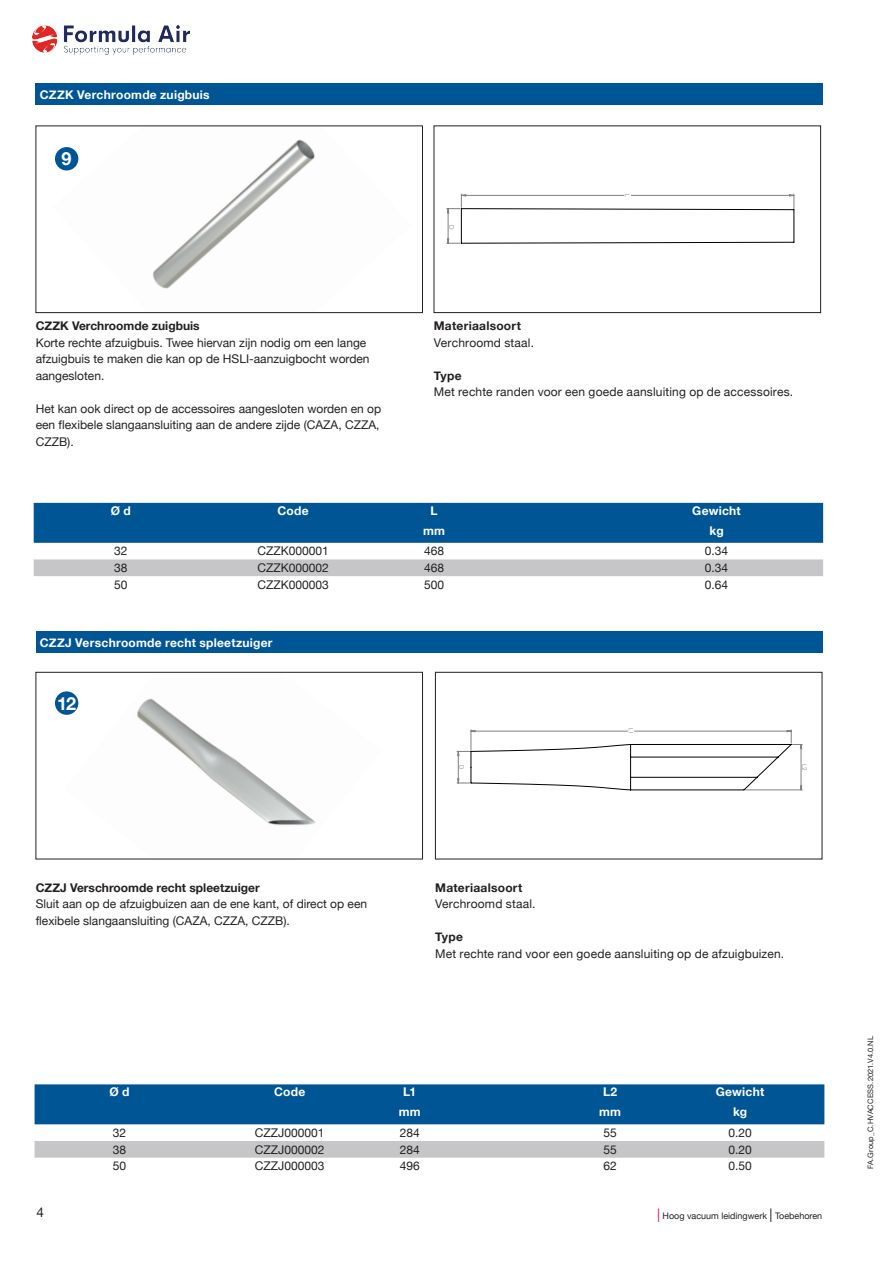
<style>
.page{position:relative;width:893px;height:1263px;background:#fff}
.page>*{position:absolute;margin:0;border:0;box-sizing:border-box;transform-origin:0 0}
.Body_alinea{font:700 18px "Helvetica Neue";color:#fff}
.t1{font:13.5px "Helvetica Neue";color:#231f20}
.Body_alinea-2{font:12px/16.5px "Helvetica Neue";color:#231f20}
.Body_alinea_tabel{font:12px "Helvetica Neue";color:#231f20}
.Subheader2-H2{font:700 12px "Helvetica Neue";color:#231f20}
.Header1-H1{font:700 12px "Helvetica Neue";letter-spacing:.025em;color:#fff}
.Header3-_H3_tabel_bo{font:700 12px "Helvetica Neue";letter-spacing:.02em;color:#fff}
.Subheader2-H2-2{font:700 12px "Helvetica Neue";letter-spacing:.02em;color:#231f20}
.t2{font:9px "Helvetica Neue";color:#231f20}
.t3{font:7.5px "Helvetica Neue";letter-spacing:.02em;color:#231f20}
.t4{font:6.15px "Century Gothic";color:#808080}
.t5{font:5.85px "Century Gothic";color:#808080}
.s1{font-size:13.5px;color:#ed154e}
.s2{font-size:13.5px}
</style>
<div class="page">
<img style="left:32px;top:26px;width:158px;height:28px">
<svg style="left:447px;top:194px;width:348px;height:50px"></svg>
<div style="left:434px;top:126px;width:387px;height:187px;border:1px solid #231f20"></div>
<img style="left:55px;top:139px;width:260px;height:150px">
<div style="left:36px;top:126px;width:387px;height:187px;border:1px solid #231f20"></div>
<img style="left:70px;top:692px;width:246px;height:134px">
<div style="left:36px;top:672px;width:387px;height:187px;border:1px solid #231f20"></div>
<div style="left:36px;top:632px;width:786px;height:21px;background:#005595"></div>
<hr style="left:745px;top:790px;width:57px;height:1px;background:#808080">
<svg style="left:457px;top:730px;width:345px;height:60px"></svg>
<div style="left:435px;top:672px;width:387px;height:187px;border:1px solid #231f20"></div>
<div style="left:36px;top:84px;width:786px;height:21px;background:#005595"></div>
<div style="left:34px;top:503px;width:789px;height:40px;background:#005595"></div>
<div style="left:34px;top:559px;width:789px;height:17px;background:#c6c6c8"></div>
<div style="left:35px;top:1084px;width:789px;height:40px;background:#005595"></div>
<div style="left:35px;top:1141px;width:789px;height:17px;background:#c6c6c8"></div>
<div style="left:55px;top:147px;width:23px;height:23px;background:#005595;border-radius:50%"></div>
<div style="left:55px;top:691px;width:23px;height:24px;background:#005595;border-radius:50%"></div>
<p class="Header1-H1" style="left:40px;top:87px;width:171px">CZZK Verchroomde zuigbuis</p>
<p class="Header1-H1" style="left:40px;top:87px;width:10px">A</p>
<p class="Body_alinea" style="left:62px;top:148px;width:12px">9</p>
<p class="Subheader2-H2" style="left:36px;top:319px;width:165px">CZZK Verchroomde zuigbuis</p>
<p class="Body_alinea-2" style="left:36px;top:334px;width:335px">Korte rechte afzuigbuis. Twee hiervan zijn nodig om een lange afzuigbuis te maken die kan op de HSLI-aanzuigbocht worden aangesloten.</p>
<p class="Body_alinea-2" style="left:36px;top:400px;width:347px">Het kan ook direct op de accessoires aangesloten worden en op een flexibele slangaansluiting aan de andere zijde (CAZA, CZZA,<br>CZZB).</p>
<p class="t4" style="left:456px;top:225px;width:6px;rotate:90deg">D</p>
<p class="t4" style="left:632px;top:194px;width:4px;rotate:90deg">L</p>
<p class="Subheader2-H2-2" style="left:434px;top:319px;width:89px">Materiaalsoort</p>
<p class="Body_alinea-2" style="left:434px;top:334px;width:102px">Verchroomd staal.</p>
<p class="Subheader2-H2" style="left:434px;top:368px;width:29px">Type</p>
<p class="Body_alinea-2" style="left:434px;top:384px;width:361px">Met rechte randen voor een goede aansluiting op de accessoires.</p>
<p class="Header3-_H3_tabel_bo" style="left:111px;top:503px;width:22px">Ø d</p>
<p class="Header3-_H3_tabel_bo" style="left:277px;top:503px;width:33px">Code</p>
<p class="Header3-_H3_tabel_bo" style="left:431px;top:503px;width:9px">L</p>
<p class="Header3-_H3_tabel_bo" style="left:692px;top:503px;width:50px">Gewicht</p>
<p class="Header3-_H3_tabel_bo" style="left:423px;top:523px;width:23px">mm</p>
<p class="Header3-_H3_tabel_bo" style="left:709px;top:523px;width:16px">kg</p>
<p class="Body_alinea_tabel" style="left:114px;top:544px;width:15px">32</p>
<p class="Body_alinea_tabel" style="left:257px;top:544px;width:73px">CZZK000001</p>
<p class="Body_alinea_tabel" style="left:424px;top:544px;width:22px">468</p>
<p class="Body_alinea_tabel" style="left:705px;top:544px;width:25px">0.34</p>
<p class="Body_alinea_tabel" style="left:114px;top:561px;width:15px">38</p>
<p class="Body_alinea_tabel" style="left:257px;top:561px;width:73px">CZZK000002</p>
<p class="Body_alinea_tabel" style="left:424px;top:561px;width:22px">468</p>
<p class="Body_alinea_tabel" style="left:705px;top:561px;width:25px">0.34</p>
<p class="Body_alinea_tabel" style="left:114px;top:577px;width:15px">50</p>
<p class="Body_alinea_tabel" style="left:257px;top:577px;width:73px">CZZK000003</p>
<p class="Body_alinea_tabel" style="left:424px;top:577px;width:22px">500</p>
<p class="Body_alinea_tabel" style="left:705px;top:577px;width:25px">0.64</p>
<p class="Header1-H1" style="left:40px;top:635px;width:234px">CZZJ Verschroomde recht spleetzuiger</p>
<p class="Body_alinea" style="left:57px;top:692px;width:21px">12</p>
<p class="Subheader2-H2" style="left:36px;top:880px;width:226px">CZZJ Verschroomde recht spleetzuiger</p>
<p class="Body_alinea-2" style="left:36px;top:895px;width:333px">Sluit aan op de afzuigbuizen aan de ene kant, of direct op een flexibele slangaansluiting (CAZA, CZZA, CZZB).</p>
<p class="t5" style="left:466px;top:765px;width:6px;rotate:90deg">D</p>
<p class="t5" style="left:635px;top:728px;width:7px;rotate:90deg">L1</p>
<p class="t5" style="left:808px;top:764px;width:7px;rotate:90deg">L2</p>
<p class="Subheader2-H2-2" style="left:435px;top:880px;width:89px">Materiaalsoort</p>
<p class="Body_alinea-2" style="left:435px;top:895px;width:102px">Verchroomd staal.</p>
<p class="Subheader2-H2" style="left:435px;top:929px;width:29px">Type</p>
<p class="Body_alinea-2" style="left:435px;top:945px;width:350px">Met rechte rand voor een goede aansluiting op de afzuigbuizen.</p>
<p class="Header3-_H3_tabel_bo" style="left:110px;top:1084px;width:22px">Ø d</p>
<p class="Header3-_H3_tabel_bo" style="left:274px;top:1084px;width:33px">Code</p>
<p class="Header3-_H3_tabel_bo" style="left:403px;top:1084px;width:14px">L1</p>
<p class="Header3-_H3_tabel_bo" style="left:603px;top:1084px;width:16px">L2</p>
<p class="Header3-_H3_tabel_bo" style="left:716px;top:1084px;width:50px">Gewicht</p>
<p class="Header3-_H3_tabel_bo" style="left:399px;top:1104px;width:23px">mm</p>
<p class="Header3-_H3_tabel_bo" style="left:599px;top:1104px;width:23px">mm</p>
<p class="Header3-_H3_tabel_bo" style="left:733px;top:1104px;width:16px">kg</p>
<p class="Body_alinea_tabel" style="left:113px;top:1125px;width:15px">32</p>
<p class="Body_alinea_tabel" style="left:255px;top:1125px;width:71px">CZZJ000001</p>
<p class="Body_alinea_tabel" style="left:400px;top:1125px;width:22px">284</p>
<p class="Body_alinea_tabel" style="left:603px;top:1125px;width:15px">55</p>
<p class="Body_alinea_tabel" style="left:728px;top:1125px;width:25px">0.20</p>
<p class="Body_alinea_tabel" style="left:113px;top:1142px;width:15px">38</p>
<p class="Body_alinea_tabel" style="left:255px;top:1142px;width:71px">CZZJ000002</p>
<p class="Body_alinea_tabel" style="left:400px;top:1142px;width:22px">284</p>
<p class="Body_alinea_tabel" style="left:603px;top:1142px;width:15px">55</p>
<p class="Body_alinea_tabel" style="left:728px;top:1142px;width:25px">0.20</p>
<p class="Body_alinea_tabel" style="left:113px;top:1159px;width:15px">50</p>
<p class="Body_alinea_tabel" style="left:255px;top:1159px;width:71px">CZZJ000003</p>
<p class="Body_alinea_tabel" style="left:400px;top:1159px;width:22px">496</p>
<p class="Body_alinea_tabel" style="left:603px;top:1159px;width:15px">62</p>
<p class="Body_alinea_tabel" style="left:728px;top:1159px;width:25px">0.50</p>
<p class="t1" style="left:37px;top:1204px;width:9px">4</p>
<p class="t2" style="left:657px;top:1211px;width:167px"><span class="s1">|</span> Hoog vacuum leidingwerk <span class="s2">|</span> Toebehoren</p>
<p class="t3" style="left:866px;top:1169px;width:135px;rotate:-90deg">FA.Group_C.HVACCESS.2021.V4.0.NL</p>
</div>
